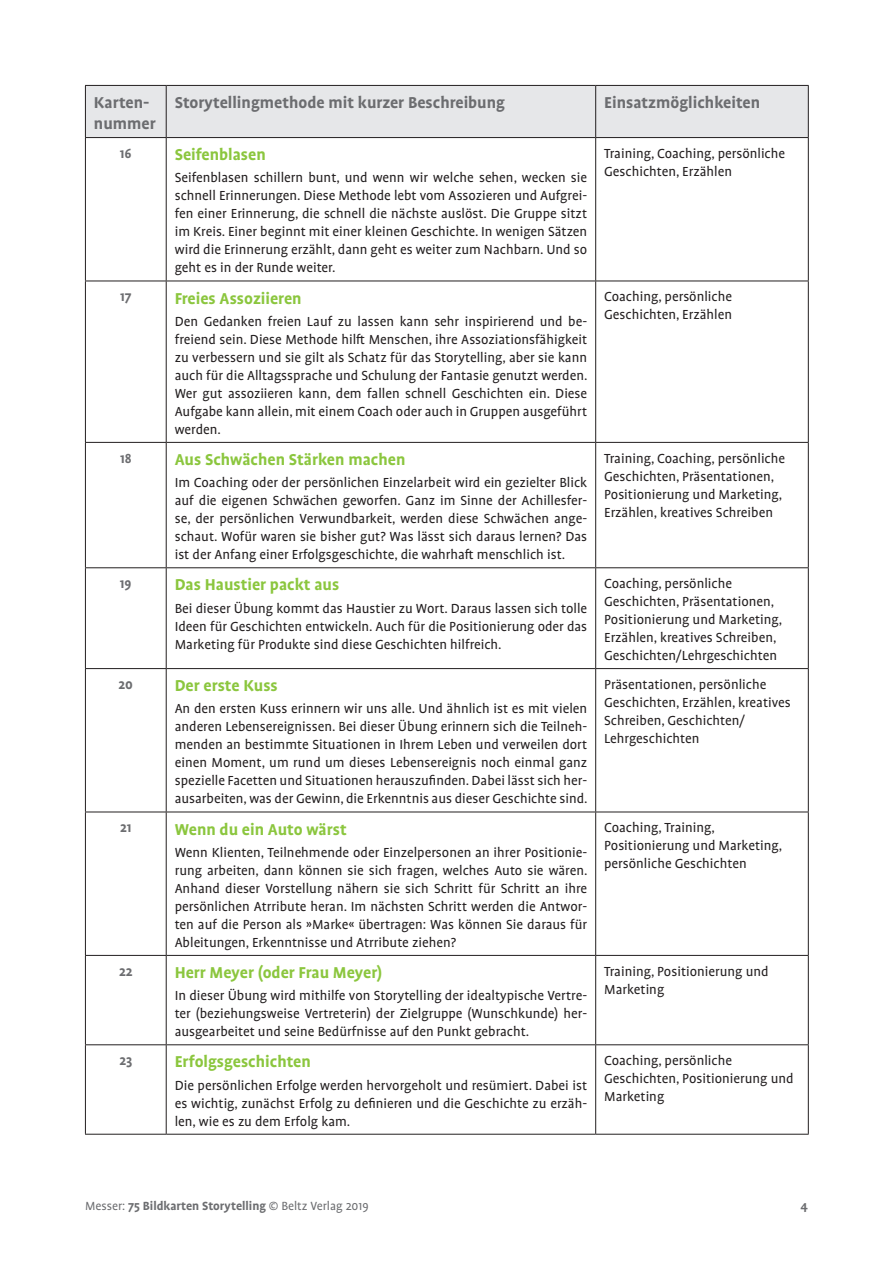
<style>
.page{position:relative;width:893px;height:1263px;background:#fff}
.page>*{position:absolute;margin:0;border:0;box-sizing:border-box;transform-origin:0 0}
.t1{font:700 18px "Profile OT";color:#8bc63e}
.t2{font:700 18px/21px "Profile OT";color:#6c6d70}
.t3{font:15px/18px "Profile OT";color:#231f20;text-align:justify}
.t4{font:700 15px "Profile OT";color:#6c6d70}
.t5{font:700 13.5px "Profile OT";color:#6c6d70}
.s1{font-weight:400}
</style>
<div class="page">
<div style="left:86px;top:86px;width:722px;height:51px;background:#e6e7e9"></div>
<hr style="left:85px;top:85px;width:81px;height:1px;background:#231f20">
<hr style="left:85px;top:86px;width:1px;height:51px;background:#231f20">
<hr style="left:166px;top:85px;width:430px;height:1px;background:#231f20">
<hr style="left:166px;top:86px;width:1px;height:51px;background:#231f20">
<hr style="left:596px;top:85px;width:213px;height:1px;background:#231f20">
<hr style="left:595px;top:86px;width:1px;height:51px;background:#231f20">
<hr style="left:808px;top:86px;width:1px;height:51px;background:#231f20">
<hr style="left:85px;top:137px;width:81px;height:1px;background:#231f20">
<hr style="left:166px;top:137px;width:430px;height:1px;background:#231f20">
<hr style="left:596px;top:137px;width:213px;height:1px;background:#231f20">
<hr style="left:85px;top:138px;width:1px;height:143px;background:#231f20">
<hr style="left:166px;top:138px;width:1px;height:143px;background:#231f20">
<hr style="left:595px;top:138px;width:1px;height:143px;background:#231f20">
<hr style="left:808px;top:138px;width:1px;height:143px;background:#231f20">
<hr style="left:85px;top:281px;width:81px;height:1px;background:#231f20">
<hr style="left:85px;top:281px;width:1px;height:161px;background:#231f20">
<hr style="left:166px;top:281px;width:430px;height:1px;background:#231f20">
<hr style="left:166px;top:281px;width:1px;height:161px;background:#231f20">
<hr style="left:596px;top:281px;width:213px;height:1px;background:#231f20">
<hr style="left:595px;top:281px;width:1px;height:161px;background:#231f20">
<hr style="left:808px;top:281px;width:1px;height:161px;background:#231f20">
<hr style="left:85px;top:442px;width:81px;height:1px;background:#231f20">
<hr style="left:85px;top:443px;width:1px;height:124px;background:#231f20">
<hr style="left:166px;top:442px;width:430px;height:1px;background:#231f20">
<hr style="left:166px;top:443px;width:1px;height:124px;background:#231f20">
<hr style="left:596px;top:442px;width:213px;height:1px;background:#231f20">
<hr style="left:595px;top:443px;width:1px;height:124px;background:#231f20">
<hr style="left:808px;top:443px;width:1px;height:124px;background:#231f20">
<hr style="left:85px;top:567px;width:81px;height:1px;background:#231f20">
<hr style="left:85px;top:568px;width:1px;height:100px;background:#231f20">
<hr style="left:166px;top:567px;width:430px;height:1px;background:#231f20">
<hr style="left:166px;top:568px;width:1px;height:100px;background:#231f20">
<hr style="left:596px;top:567px;width:213px;height:1px;background:#231f20">
<hr style="left:595px;top:568px;width:1px;height:100px;background:#231f20">
<hr style="left:808px;top:568px;width:1px;height:100px;background:#231f20">
<hr style="left:85px;top:668px;width:81px;height:1px;background:#231f20">
<hr style="left:85px;top:669px;width:1px;height:143px;background:#231f20">
<hr style="left:166px;top:668px;width:430px;height:1px;background:#231f20">
<hr style="left:166px;top:669px;width:1px;height:143px;background:#231f20">
<hr style="left:596px;top:668px;width:213px;height:1px;background:#231f20">
<hr style="left:595px;top:669px;width:1px;height:143px;background:#231f20">
<hr style="left:808px;top:669px;width:1px;height:143px;background:#231f20">
<hr style="left:85px;top:812px;width:81px;height:1px;background:#231f20">
<hr style="left:85px;top:812px;width:1px;height:143px;background:#231f20">
<hr style="left:166px;top:812px;width:430px;height:1px;background:#231f20">
<hr style="left:166px;top:812px;width:1px;height:143px;background:#231f20">
<hr style="left:596px;top:812px;width:213px;height:1px;background:#231f20">
<hr style="left:595px;top:812px;width:1px;height:143px;background:#231f20">
<hr style="left:808px;top:812px;width:1px;height:143px;background:#231f20">
<hr style="left:85px;top:955px;width:81px;height:1px;background:#231f20">
<hr style="left:85px;top:956px;width:1px;height:88px;background:#231f20">
<hr style="left:166px;top:955px;width:430px;height:1px;background:#231f20">
<hr style="left:166px;top:956px;width:1px;height:88px;background:#231f20">
<hr style="left:596px;top:955px;width:213px;height:1px;background:#231f20">
<hr style="left:595px;top:956px;width:1px;height:88px;background:#231f20">
<hr style="left:808px;top:956px;width:1px;height:88px;background:#231f20">
<hr style="left:85px;top:1044px;width:81px;height:1px;background:#231f20">
<hr style="left:85px;top:1045px;width:1px;height:89px;background:#231f20">
<hr style="left:166px;top:1044px;width:430px;height:1px;background:#231f20">
<hr style="left:166px;top:1045px;width:1px;height:89px;background:#231f20">
<hr style="left:596px;top:1044px;width:213px;height:1px;background:#231f20">
<hr style="left:595px;top:1045px;width:1px;height:89px;background:#231f20">
<hr style="left:808px;top:1045px;width:1px;height:89px;background:#231f20">
<hr style="left:85px;top:1134px;width:81px;height:1px;background:#231f20">
<hr style="left:166px;top:1134px;width:430px;height:1px;background:#231f20">
<hr style="left:596px;top:1134px;width:213px;height:1px;background:#231f20">
<p class="t2" style="left:94px;top:93px;width:63px">Karten&shy;nummer</p>
<p class="t2" style="left:175px;top:93px;width:332px">Storytellingmethode mit kurzer Beschreibung</p>
<p class="t2" style="left:604px;top:93px;width:157px">Einsatzmöglichkeiten</p>
<p class="t4" style="left:120px;top:145px;width:13px">16</p>
<p class="t1" style="left:175px;top:145px;width:93px">Seifenblasen</p>
<p class="t3" style="left:175px;top:170px;width:414px">Seifenblasen schillern bunt, und wenn wir welche sehen, wecken sie schnell Erinnerungen. Diese Methode lebt vom Assozieren und Aufgrei&shy;fen einer Erinnerung, die schnell die nächste auslöst. Die Gruppe sitzt im Kreis. Einer beginnt mit einer kleinen Geschichte. In wenigen Sätzen wird die Erinnerung erzählt, dann geht es weiter zum Nachbarn. Und so geht es in der Runde weiter.</p>
<p class="t3" style="left:604px;top:145px;width:182px">Training, Coaching, persönliche<br>Geschichten, Erzählen</p>
<p class="t4" style="left:120px;top:289px;width:13px">17</p>
<p class="t1" style="left:175px;top:288px;width:128px">Freies Assoziieren</p>
<p class="t3" style="left:175px;top:313px;width:414px">Den Gedanken freien Lauf zu lassen kann sehr inspirierend und be&shy;freiend sein. Diese Methode hilft Menschen, ihre Assoziationsfähigkeit zu verbessern und sie gilt als Schatz für das Storytelling, aber sie kann auch für die Alltagssprache und Schulung der Fantasie genutzt werden.<br>Wer gut assoziieren kann, dem fallen schnell Geschichten ein. Diese Aufgabe kann allein, mit einem Coach oder auch in Gruppen ausgeführt werden.</p>
<p class="t4" style="left:120px;top:450px;width:13px">18</p>
<p class="t1" style="left:175px;top:450px;width:232px">Aus Schwächen Stärken machen</p>
<p class="t3" style="left:175px;top:474px;width:414px">Im Coaching oder der persönlichen Einzelarbeit wird ein gezielter Blick auf die eigenen Schwächen geworfen. Ganz im Sinne der Achillesfer&shy;se, der persönlichen Verwundbarkeit, werden diese Schwächen ange&shy;schaut. Wofür waren sie bisher gut? Was lässt sich daraus lernen? Das ist der Anfang einer Erfolgsgeschichte, die wahrhaft menschlich ist.</p>
<p class="t4" style="left:120px;top:575px;width:13px">19</p>
<p class="t1" style="left:175px;top:575px;width:166px">Das Haustier packt aus</p>
<p class="t3" style="left:175px;top:600px;width:414px">Bei dieser Übung kommt das Haustier zu Wort. Daraus lassen sich tolle Ideen für Geschichten entwickeln. Auch für die Positionierung oder das Marketing für Produkte sind diese Geschichten hilfreich.</p>
<p class="t4" style="left:119px;top:676px;width:16px">20</p>
<p class="t1" style="left:175px;top:676px;width:105px">Der erste Kuss</p>
<p class="t3" style="left:175px;top:701px;width:414px">An den ersten Kuss erinnern wir uns alle. Und ähnlich ist es mit vielen anderen Lebensereignissen. Bei dieser Übung erinnern sich die Teilneh&shy;menden an bestimmte Situationen in Ihrem Leben und verweilen dort einen Moment, um rund um dieses Lebensereignis noch einmal ganz spezielle Facetten und Situationen herauszufinden. Dabei lässt sich her&shy;ausarbeiten, was der Gewinn, die Erkenntnis aus dieser Geschichte sind.</p>
<p class="t4" style="left:120px;top:819px;width:13px">21</p>
<p class="t1" style="left:175px;top:819px;width:173px">Wenn du ein Auto wärst</p>
<p class="t3" style="left:175px;top:844px;width:414px">Wenn Klienten, Teilnehmende oder Einzelpersonen an ihrer Positionie&shy;rung arbeiten, dann können sie sich fragen, welches Auto sie wären.<br>Anhand dieser Vorstellung nähern sie sich Schritt für Schritt an ihre persönlichen Atrribute heran. Im nächsten Schritt werden die Antwor&shy;ten auf die Person als »Marke« übertragen: Was können Sie daraus für Ableitungen, Erkenntnisse und Atrribute ziehen?</p>
<p class="t4" style="left:119px;top:963px;width:15px">22</p>
<p class="t1" style="left:175px;top:963px;width:209px">Herr Meyer (oder Frau Meyer)</p>
<p class="t3" style="left:175px;top:987px;width:414px">In dieser Übung wird mithilfe von Storytelling der idealtypische Vertre&shy;ter (beziehungsweise Vertreterin) der Zielgruppe (Wunschkunde) her&shy;ausgearbeitet und seine Bedürfnisse auf den Punkt gebracht.</p>
<p class="t4" style="left:119px;top:1052px;width:14px">23</p>
<p class="t1" style="left:175px;top:1052px;width:138px">Erfolgsgeschichten</p>
<p class="t3" style="left:175px;top:1077px;width:414px">Die persönlichen Erfolge werden hervorgeholt und resümiert. Dabei ist es wichtig, zunächst Erfolg zu definieren und die Geschichte zu erzäh&shy;len, wie es zu dem Erfolg kam.</p>
<p class="t3" style="left:604px;top:288px;width:129px">Coaching, persönliche<br>Geschichten, Erzählen</p>
<p class="t3" style="left:604px;top:450px;width:182px;text-align:left">Training, Coaching, persönliche<br>Geschichten, Präsentationen,<br>Positionierung und Marketing,<br>Erzählen, kreatives Schreiben</p>
<p class="t3" style="left:604px;top:575px;width:179px;text-align:left">Coaching, persönliche<br>Geschichten, Präsentationen,<br>Positionierung und Marketing,<br>Erzählen, kreatives Schreiben,<br>Geschichten/Lehrgeschichten</p>
<p class="t3" style="left:604px;top:676px;width:188px;text-align:left">Präsentationen, persönliche<br>Geschichten, Erzählen, kreatives<br>Schreiben, Geschichten/<br>Lehrgeschichten</p>
<p class="t3" style="left:604px;top:819px;width:179px;text-align:left">Coaching, Training,<br>Positionierung und Marketing, persönliche Geschichten</p>
<p class="t3" style="left:604px;top:963px;width:166px">Training, Positionierung und<br>Marketing</p>
<p class="t3" style="left:604px;top:1052px;width:191px;text-align:left">Coaching, persönliche<br>Geschichten, Positionierung und<br>Marketing</p>
<p class="t5" style="left:85px;top:1198px;width:285px"><span class="s1">Messer:</span> 75 Bildkarten Storytelling <span class="s1">© Beltz Verlag 2019</span></p>
<p class="t5" style="left:801px;top:1198px;width:9px">4</p>
</div>
